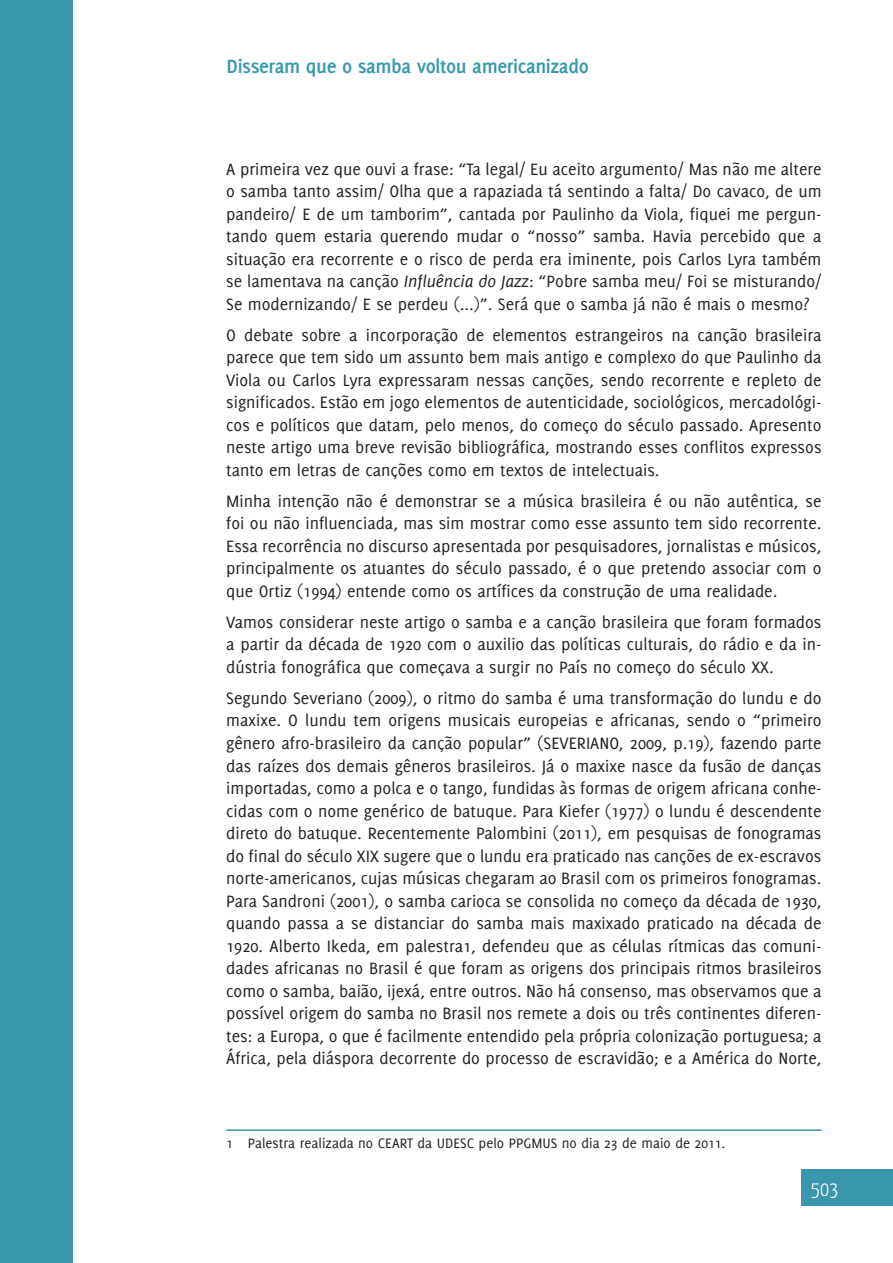
<style>
.page{position:relative;width:893px;height:1263px;background:#fff}
.page>*{position:absolute;margin:0;border:0;box-sizing:border-box;transform-origin:0 0}
.t1{font:700 21px "Delicious";letter-spacing:-.02em;color:#3897ac}
.t2{font:300 21px "Yanone Kaffeesatz";color:#fff}
.t3{font:18px/22.5px "Delicious";color:#231f20;text-align:justify}
.t4{font:15px "Delicious";color:#231f20}
.s1{font-style:italic}
</style>
<div class="page">
<div style="left:0;top:0;width:72px;height:1263px;background:#3897ac"></div>
<div style="left:802px;top:1170px;width:91px;height:36px;background:#3897ac"></div>
<hr style="left:226px;top:1129px;width:595px;height:2px;background:#3897ac">
<p class="t1" style="left:227px;top:54px;width:364px">Disseram que o samba voltou americanizado</p>
<p class="t3" style="left:226px;top:158px;width:597px">A primeira vez que ouvi a frase: “Ta legal/ Eu aceito argumento/ Mas não me altere o samba tanto assim/ Olha que a rapaziada tá sentindo a falta/ Do cavaco, de um pandeiro/ E de um tamborim”, cantada por Paulinho da Viola, fiquei me pergun&shy;tando quem estaria querendo mudar o “nosso” samba. Havia percebido que a situação era recorrente e o risco de perda era iminente, pois Carlos Lyra também se lamentava na canção <span class="s1">Influência do Jazz</span>: “Pobre samba meu/ Foi se misturando/ Se modernizando/ E se perdeu (...)”. Será que o samba já não é mais o mesmo?</p>
<p class="t3" style="left:226px;top:324px;width:597px">O debate sobre a incorporação de elementos estrangeiros na canção brasileira parece que tem sido um assunto bem mais antigo e complexo do que Paulinho da Viola ou Carlos Lyra expressaram nessas canções, sendo recorrente e repleto de significados. Estão em jogo elementos de autenticidade, sociológicos, mercadológi&shy;cos e políticos que datam, pelo menos, do começo do século passado. Apresento neste artigo uma breve revisão bibliográfica, mostrando esses conflitos expressos tanto em letras de canções como em textos de intelectuais.</p>
<p class="t3" style="left:226px;top:490px;width:597px">Minha intenção não é demonstrar se a música brasileira é ou não autêntica, se foi ou não influenciada, mas sim mostrar como esse assunto tem sido recorrente.<br>Essa recorrência no discurso apresentada por pesquisadores, jornalistas e músicos, principalmente os atuantes do século passado, é o que pretendo associar com o que Ortiz (1994) entende como os artífices da construção de uma realidade.</p>
<p class="t3" style="left:226px;top:611px;width:597px">Vamos considerar neste artigo o samba e a canção brasileira que foram formados a partir da década de 1920 com o auxilio das políticas culturais, do rádio e da in&shy;dústria fonográfica que começava a surgir no País no começo do século XX.</p>
<p class="t3" style="left:226px;top:687px;width:597px">Segundo Severiano (2009), o ritmo do samba é uma transformação do lundu e do maxixe. O lundu tem origens musicais europeias e africanas, sendo o “primeiro gênero afro-brasileiro da canção popular” (SEVERIANO, 2009, p.19), fazendo parte das raízes dos demais gêneros brasileiros. Já o maxixe nasce da fusão de danças importadas, como a polca e o tango, fundidas às formas de origem africana conhe&shy;cidas com o nome genérico de batuque. Para Kiefer (1977) o lundu é descendente direto do batuque. Recentemente Palombini (2011), em pesquisas de fonogramas do final do século XIX sugere que o lundu era praticado nas canções de ex-escravos norte-americanos, cujas músicas chegaram ao Brasil com os primeiros fonogramas.<br>Para Sandroni (2001), o samba carioca se consolida no começo da década de 1930, quando passa a se distanciar do samba mais maxixado praticado na década de 1920. Alberto Ikeda, em palestra1, defendeu que as células rítmicas das comuni&shy;dades africanas no Brasil é que foram as origens dos principais ritmos brasileiros como o samba, baião, ijexá, entre outros. Não há consenso, mas observamos que a possível origem do samba no Brasil nos remete a dois ou três continentes diferen&shy;tes: a Europa, o que é facilmente entendido pela própria colonização portuguesa; a África, pela diáspora decorrente do processo de escravidão; e a América do Norte,</p>
<p class="t4" style="left:226px;top:1135px;width:501px">1 Palestra realizada no CEART da UDESC pelo PPGMUS no dia 23 de maio de 2011.</p>
<p class="t2" style="left:811px;top:1176px;width:29px">503</p>
</div>
